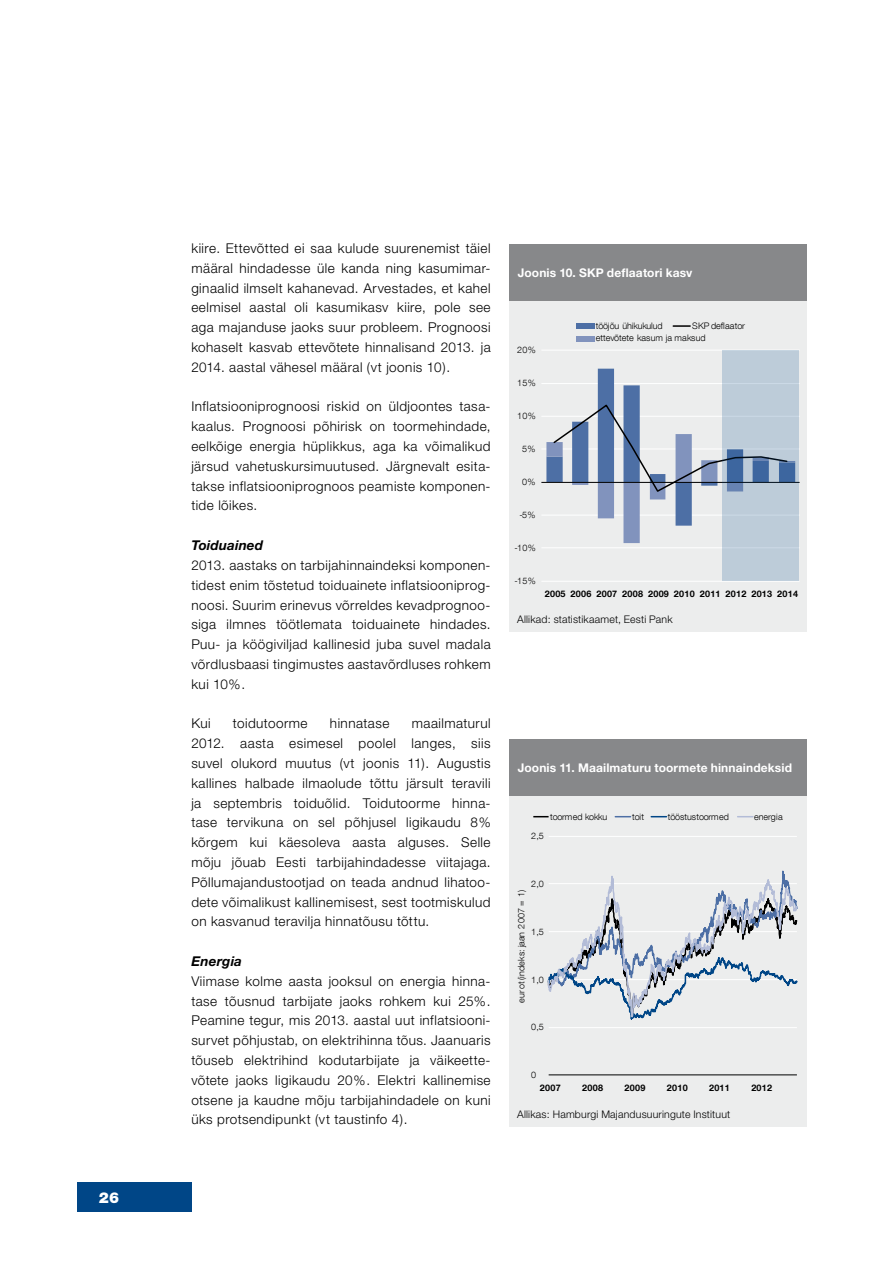
<style>
.page{position:relative;width:893px;height:1263px;background:#fff}
.page>*{position:absolute;margin:0;border:0;box-sizing:border-box;transform-origin:0 0}
.t1{font:900 15px "Helvetica Neue";color:#fff}
.t2{font:300 13.5px/19.8px "Helvetica Neue";letter-spacing:.035em;color:#000;text-align:justify}
.t3{font:italic 700 13.5px "Helvetica Neue";letter-spacing:.01em;color:#000}
.t4{font:700 12px "Helvetica Neue";letter-spacing:.01em;color:#fff}
.t5{font:300 10.5px "Helvetica Neue";letter-spacing:.02em;color:#000}
.t6{font:300 9px/12.3px "Helvetica Neue LT Com";color:#000}
.t7{font:700 9px "Helvetica Neue LT Com";letter-spacing:.03em;color:#000}
.t8{font:300 9px "Helvetica Neue LT Com";letter-spacing:-.025em;color:#000}
</style>
<div class="page">
<div style="left:77px;top:1182px;width:115px;height:30px;background:#004687"></div>
<div style="left:509px;top:244px;width:298px;height:387px;background:#eceded"></div>
<hr style="left:541px;top:350px;width:259px;height:1px;background:#fff">
<hr style="left:541px;top:383px;width:259px;height:1px;background:#fff">
<hr style="left:541px;top:416px;width:259px;height:1px;background:#fff">
<hr style="left:541px;top:449px;width:259px;height:1px;background:#fff">
<hr style="left:541px;top:515px;width:259px;height:1px;background:#fff">
<hr style="left:541px;top:547px;width:259px;height:1px;background:#fff">
<hr style="left:541px;top:581px;width:259px;height:1px;background:#fff">
<hr style="left:541px;top:482px;width:259px;height:1px;background:#000">
<svg style="left:546px;top:369px;width:177px;height:174px"></svg>
<div style="left:576px;top:323px;width:19px;height:6px;background:#4d6fa5"></div>
<div style="left:576px;top:336px;width:19px;height:5px;background:#8193bd"></div>
<svg style="left:673px;top:325px;width:17px;height:2px"></svg>
<svg style="left:723px;top:351px;width:76px;height:230px;background:#b1c2d2"></svg>
<div style="left:509px;top:244px;width:298px;height:56px;background:#87888a"></div>
<div style="left:509px;top:740px;width:298px;height:387px;background:#eceded"></div>
<hr style="left:549px;top:836px;width:248px;height:1px;background:#fff">
<hr style="left:549px;top:1074px;width:248px;height:1px;background:#000">
<svg style="left:547px;top:870px;width:251px;height:158px"></svg>
<svg style="left:533px;top:816px;width:16px;height:1px"></svg>
<svg style="left:615px;top:816px;width:16px;height:1px"></svg>
<svg style="left:651px;top:816px;width:15px;height:1px"></svg>
<svg style="left:738px;top:816px;width:15px;height:1px"></svg>
<div style="left:509px;top:739px;width:298px;height:57px;background:#87888a"></div>
<p class="t1" style="left:99px;top:1188px;width:22px">26</p>
<p class="t2" style="left:191px;top:238px;width:301px">kiire. Ettevõtted ei saa kulude suurenemist täiel määral hindadesse üle kanda ning kasumimar&shy;ginaalid ilmselt kahanevad. Arvestades, et kahel eelmisel aastal oli kasumikasv kiire, pole see aga majanduse jaoks suur probleem. Prognoosi kohaselt kasvab ettevõtete hinnalisand 2013. ja 2014. aastal vähesel määral (vt joonis 10).</p>
<p class="t2" style="left:191px;top:396px;width:301px">Inflatsiooniprognoosi riskid on üldjoontes tasa&shy;kaalus. Prognoosi põhirisk on toormehindade, eelkõige energia hüplikkus, aga ka võimalikud järsud vahetuskursimuutused. Järgnevalt esita&shy;takse inflatsiooniprognoos peamiste komponen&shy;tide lõikes.</p>
<p class="t3" style="left:191px;top:537px;width:73px">Toiduained</p>
<p class="t2" style="left:191px;top:555px;width:301px">2013. aastaks on tarbijahinnaindeksi komponen&shy;tidest enim tõstetud toiduainete inflatsiooniprog&shy;noosi. Suurim erinevus võrreldes kevadprognoo&shy;siga ilmnes töötlemata toiduainete hindades.<br>Puu- ja köögiviljad kallinesid juba suvel madala võrdlusbaasi tingimustes aastavõrdluses rohkem kui 10%.</p>
<p class="t2" style="left:191px;top:713px;width:21px">Kui</p>
<p class="t2" style="left:233px;top:713px;width:76px">toidutoorme</p>
<p class="t2" style="left:330px;top:713px;width:61px">hinnatase</p>
<p class="t2" style="left:191px;top:713px;width:301px;text-indent:220px">maailmaturul 2012. aasta esimesel poolel langes, siis suvel olukord muutus (vt joonis 11). Augustis kallines halbade ilmaolude tõttu järsult teravili ja septembris toiduõlid. Toidutoorme hinna&shy;tase tervikuna on sel põhjusel ligikaudu 8% kõrgem kui käesoleva aasta alguses. Selle mõju jõuab Eesti tarbijahindadesse viitajaga.<br>Põllumajandustootjad on teada andnud lihatoo&shy;dete võimalikust kallinemisest, sest tootmiskulud on kasvanud teravilja hinnatõusu tõttu.</p>
<p class="t3" style="left:191px;top:953px;width:52px">Energia</p>
<p class="t2" style="left:191px;top:971px;width:301px">Viimase kolme aasta jooksul on energia hinna&shy;tase tõusnud tarbijate jaoks rohkem kui 25%.<br>Peamine tegur, mis 2013. aastal uut inflatsiooni&shy;survet põhjustab, on elektrihinna tõus. Jaanuaris tõuseb elektrihind kodutarbijate ja väikeette&shy;võtete jaoks ligikaudu 20%. Elektri kallinemise otsene ja kaudne mõju tarbijahindadele on kuni üks protsendipunkt (vt taustinfo 4).</p>
<p class="t4" style="left:518px;top:265px;width:176px">Joonis 10. SKP deflaatori kasv</p>
<p class="t6" style="left:517px;top:344px;width:20px">20%</p>
<p class="t6" style="left:517px;top:377px;width:20px">15%</p>
<p class="t6" style="left:692px;top:319px;width:54px">SKP deflaator</p>
<p class="t6" style="left:596px;top:319px;width:111px">tööjõu ühikukulud<br>ettevõtete kasum ja maksud</p>
<p class="t6" style="left:517px;top:410px;width:20px">10%</p>
<p class="t6" style="left:522px;top:443px;width:15px">5%</p>
<p class="t6" style="left:522px;top:476px;width:15px">0%</p>
<p class="t6" style="left:519px;top:509px;width:17px">-5%</p>
<p class="t6" style="left:514px;top:542px;width:23px">-10%</p>
<p class="t6" style="left:514px;top:574px;width:23px">-15%</p>
<p class="t7" style="left:545px;top:588px;width:255px">2005 2006 2007 2008 2009 2010 2011 2012 2013 2014</p>
<p class="t5" style="left:517px;top:613px;width:157px">Allikad: statistikaamet, Eesti Pank</p>
<p class="t4" style="left:518px;top:760px;width:276px">Joonis 11. Maailmaturu toormete hinnaindeksid</p>
<p class="t8" style="left:550px;top:811px;width:59px">toormed kokku</p>
<p class="t6" style="left:632px;top:810px;width:13px">toit</p>
<p class="t6" style="left:668px;top:810px;width:63px">tööstustoormed</p>
<p class="t6" style="left:754px;top:810px;width:30px">energia</p>
<p class="t6" style="left:531px;top:829px;width:14px">2,5</p>
<p class="t6" style="left:531px;top:877px;width:14px">2,0</p>
<p class="t6" style="left:515px;top:1002px;width:114px;rotate:-90deg">eurot (indeks: jaan 2007 = 1)</p>
<p class="t6" style="left:531px;top:925px;width:14px">1,5</p>
<p class="t6" style="left:531px;top:973px;width:14px">1,0</p>
<p class="t6" style="left:531px;top:1021px;width:14px">0,5</p>
<p class="t6" style="left:531px;top:1069px;width:7px">0</p>
<p class="t7" style="left:540px;top:1082px;width:22px">2007</p>
<p class="t7" style="left:582px;top:1082px;width:22px">2008</p>
<p class="t7" style="left:625px;top:1082px;width:22px">2009</p>
<p class="t7" style="left:667px;top:1082px;width:22px">2010</p>
<p class="t7" style="left:709px;top:1082px;width:22px">2011</p>
<p class="t7" style="left:751px;top:1082px;width:22px">2012</p>
<p class="t5" style="left:517px;top:1108px;width:215px">Allikas: Hamburgi Majandusuuringute Instituut</p>
</div>
